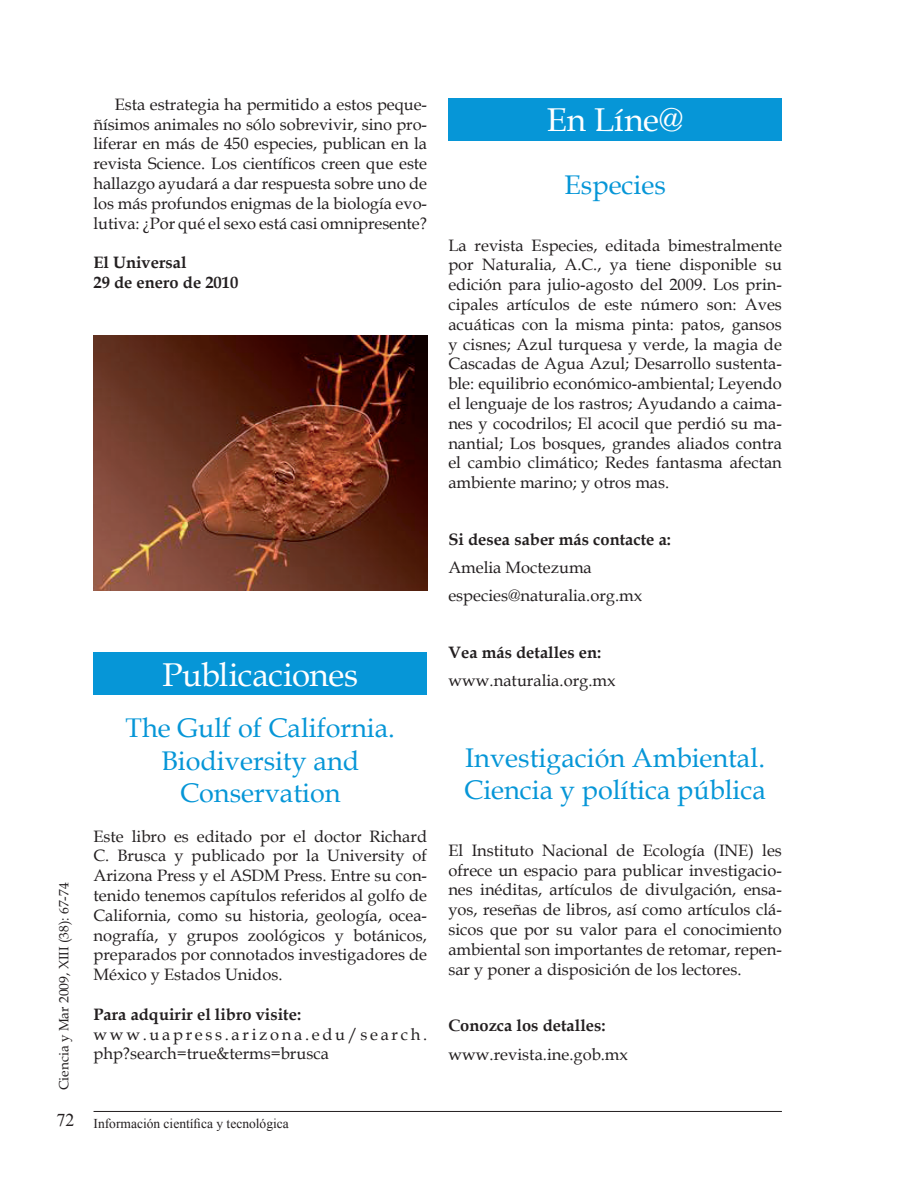
<style>
.page{position:relative;width:918px;height:1188px;background:#fff}
.page>*{position:absolute;margin:0;border:0;box-sizing:border-box;transform-origin:0 0}
.t1{font:33px "Book Antiqua";letter-spacing:-.005em;color:#fff}
.t2{font:27px/32.4px "Book Antiqua";color:#0696d7}
.t3{font:16.5px/19.8px "Book Antiqua";color:#231f20;text-align:justify}
.t4{font:700 16.5px/19.8px "Book Antiqua";color:#231f20}
.t5{font:16.5px/19.8px "Book Antiqua";letter-spacing:.16em;color:#231f20}
.t6{font:13.5px "Times New Roman";color:#231f20}
.t7{font:13.5px "Book Antiqua";color:#231f20}
.s1{font-size:18px}
</style>
<div class="page">
<hr style="left:94px;top:1111px;width:688px;height:1px;background:#231f20">
<div style="left:448px;top:98px;width:334px;height:42px;background:#0696d7"></div>
<div style="left:94px;top:653px;width:333px;height:42px;background:#0696d7"></div>
<img style="left:94px;top:335px;width:333px;height:256px">
<p class="t3" style="left:94px;top:94px;width:335px;text-indent:21px">Esta estrategia ha permitido a estos peque&shy;ñísimos animales no sólo sobrevivir, sino pro&shy;liferar en más de 450 especies, publican en la revista Science. Los científicos creen que este hallazgo ayudará a dar respuesta sobre uno de los más profundos enigmas de la biología evo&shy;lutiva: ¿Por qué el sexo está casi omnipresente?</p>
<p class="t4" style="left:94px;top:253px;width:146px">El Universal<br>29 de enero de 2010</p>
<h1 class="t1" style="left:162px;top:652px;width:197px">Publicaciones</h1>
<h2 class="t2" style="left:126px;top:711px;width:271px;text-align:center">The Gulf of California.<br>Biodiversity and<br>Conservation</h2>
<p class="t3" style="left:94px;top:826px;width:335px">Este libro es editado por el doctor Richard C. Brusca y publicado por la University of Arizona Press y el ASDM Press. Entre su con&shy;tenido tenemos capítulos referidos al golfo de California, como su historia, geología, ocea&shy;nografía, y grupos zoológicos y botánicos, preparados por connotados investigadores de México y Estados Unidos.</p>
<p class="t4" style="left:94px;top:1004px;width:209px">Para adquirir el libro visite:</p>
<p class="t5" style="left:94px;top:1024px;width:335px">www.uapress.arizona.edu/search. php?search=true&amp;terms=brusca</p>
<p class="t7" style="left:55px;top:1090px;width:209px;rotate:-90deg">Ciencia y Mar 2009, XIII (38): 67-74</p>
<p class="t6" style="left:57px;top:1114px;width:234px"><span class="s1">72</span> Información científica y tecnológica</p>
<h1 class="t1" style="left:547px;top:97px;width:138px">En Líne@</h1>
<h2 class="t2" style="left:564px;top:168px;width:103px">Especies</h2>
<p class="t3" style="left:448px;top:235px;width:335px">La revista Especies, editada bimestralmente por Naturalia, A.C., ya tiene disponible su edición para julio-agosto del 2009. Los prin&shy;cipales artículos de este número son: Aves acuáticas con la misma pinta: patos, gansos y cisnes; Azul turquesa y verde, la magia de Cascadas de Agua Azul; Desarrollo sustenta&shy;ble: equilibrio económico-ambiental; Leyendo el lenguaje de los rastros; Ayudando a caima&shy;nes y cocodrilos; El acocil que perdió su ma&shy;nantial; Los bosques, grandes aliados contra el cambio climático; Redes fantasma afectan ambiente marino; y otros mas.</p>
<p class="t4" style="left:448px;top:529px;width:224px">Si desea saber más contacte a:</p>
<p class="t3" style="left:448px;top:553px;width:195px;line-height:28.3px">Amelia Moctezuma especies@naturalia.org.mx</p>
<p class="t4" style="left:448px;top:642px;width:155px">Vea más detalles en:</p>
<p class="t3" style="left:448px;top:670px;width:169px">www.naturalia.org.mx</p>
<h2 class="t2" style="left:464px;top:741px;width:303px">Investigación Ambiental.<br>Ciencia y política pública</h2>
<p class="t3" style="left:448px;top:840px;width:335px">El Instituto Nacional de Ecología (INE) les ofrece un espacio para publicar investigacio&shy;nes inéditas, artículos de divulgación, ensa&shy;yos, reseñas de libros, así como artículos clá&shy;sicos que por su valor para el conocimiento ambiental son importantes de retomar, repen&shy;sar y poner a disposición de los lectores.</p>
<p class="t4" style="left:448px;top:1016px;width:159px">Conozca los detalles:</p>
<p class="t3" style="left:448px;top:1044px;width:181px">www.revista.ine.gob.mx</p>
</div>
